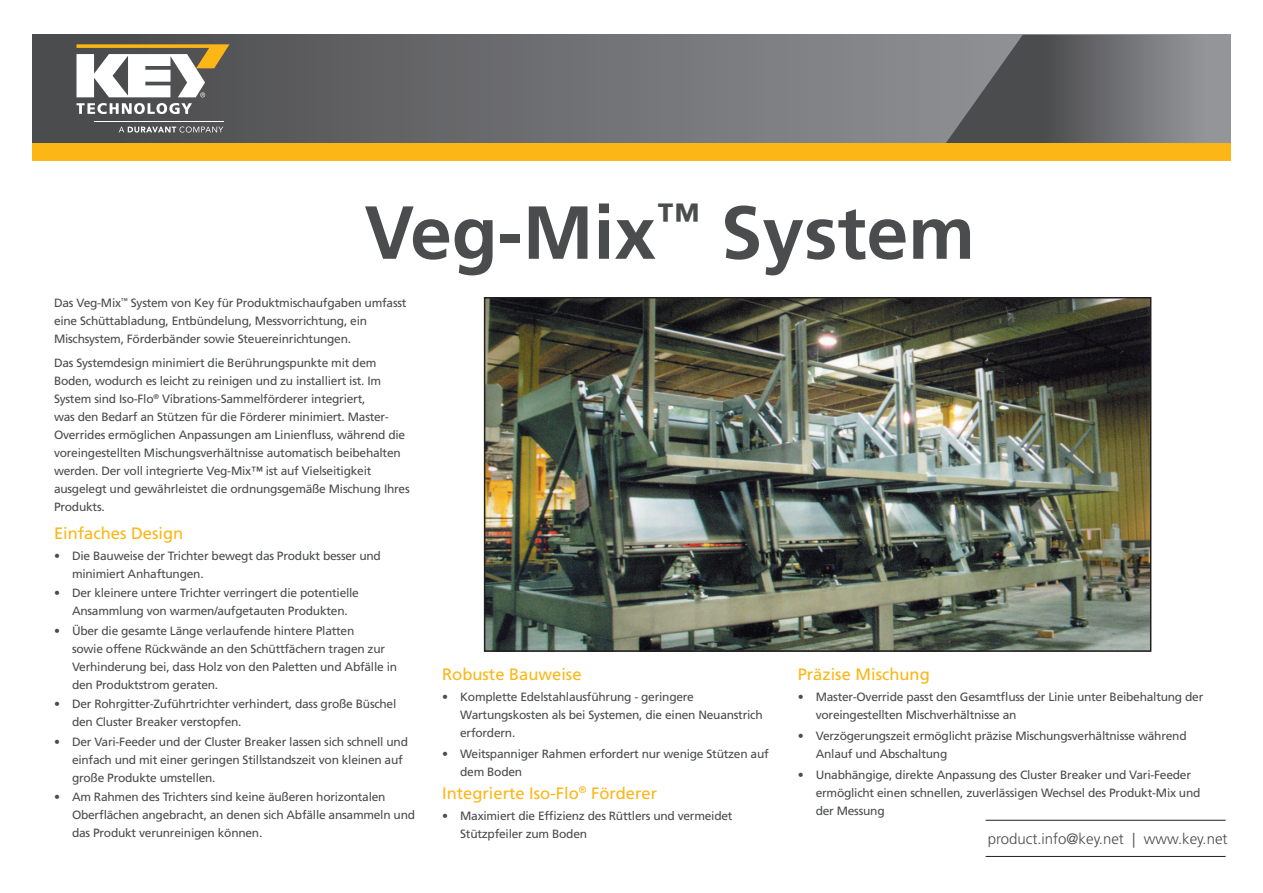
<style>
.page{position:relative;width:1263px;height:893px;background:#fff}
.page>*{position:absolute;margin:0;border:0;box-sizing:border-box;transform-origin:0 0}
.Headline{font:700 75px "Frutiger LT Std";color:#4b4c4d}
.Subhead_1{font:16.5px "Frutiger LT Std";color:#fcb615}
.t1{font:300 15px "Frutiger LT Std";color:#4b4c4d}
.Body{font:12px/18px "Frutiger LT Std";letter-spacing:-.02em;color:#4b4c4d}
</style>
<div class="page">
<svg style="left:32px;top:35px;width:911px;height:108px;background:#6c6d6f"></svg>
<svg style="left:943px;top:35px;width:287px;height:108px;background:#6f7073"></svg>
<div style="left:32px;top:143px;width:1198px;height:18px;background:#fcb615"></div>
<hr style="left:986px;top:820px;width:239px;height:1px;background:#231f20">
<hr style="left:986px;top:856px;width:239px;height:1px;background:#231f20">
<svg style="left:77px;top:44px;width:153px;height:53px"></svg>
<svg style="left:77px;top:103px;width:115px;height:11px"></svg>
<svg style="left:119px;top:126px;width:104px;height:7px"></svg>
<hr style="left:94px;top:122px;width:129px;height:1px;background:#fff">
<img style="left:487px;top:300px;width:661px;height:349px">
<div style="left:484px;top:297px;width:667px;height:355px;border:2px solid #231f20"></div>
<p class="Headline" style="left:364px;top:189px;width:612px">Veg-Mix<sup>™</sup> System</p>
<p class="Body" style="left:54px;top:294px;width:354px">Das Veg-Mix<sup>™</sup> System von Key für Produktmischaufgaben umfasst eine Schüttabladung, Entbündelung, Messvorrichtung, ein<br>Mischsystem, Förderbänder sowie Steuereinrichtungen.</p>
<p class="Body" style="left:54px;top:354px;width:357px">Das Systemdesign minimiert die Berührungspunkte mit dem Boden, wodurch es leicht zu reinigen und zu installiert ist. Im System sind Iso-Flo<sup>®</sup> Vibrations-Sammelförderer integriert,<br>was den Bedarf an Stützen für die Förderer minimiert. Master-Overrides ermöglichen Anpassungen am Linienfluss, während die voreingestellten Mischungsverhältnisse automatisch beibehalten werden. Der voll integrierte Veg-Mix™ ist auf Vielseitigkeit ausgelegt und gewährleistet die ordnungsgemäße Mischung Ihres Produkts.</p>
<p class="Subhead_1" style="left:54px;top:523px;width:131px">Einfaches Design</p>
<p class="Body" style="left:72px;top:547px;width:310px;text-indent:-18px">• Die Bauweise der Trichter bewegt das Produkt besser und minimiert Anhaftungen.</p>
<p class="Body" style="left:54px;top:584px;width:306px;text-align:center">• Der kleinere untere Trichter verringert die potentielle<br>Ansammlung von warmen/aufgetauten Produkten.</p>
<p class="Body" style="left:72px;top:622px;width:327px;text-indent:-18px">• Über die gesamte Länge verlaufende hintere Platten<br>sowie offene Rückwände an den Schüttfächern tragen zur Verhinderung bei, dass Holz von den Paletten und Abfälle in den Produktstrom geraten.</p>
<p class="Body" style="left:72px;top:695px;width:326px;text-indent:-18px">• Der Rohrgitter-Zuführtrichter verhindert, dass große Büschel den Cluster Breaker verstopfen.</p>
<p class="Body" style="left:72px;top:733px;width:337px;text-indent:-18px">• Der Vari-Feeder und der Cluster Breaker lassen sich schnell und einfach und mit einer geringen Stillstandszeit von kleinen auf große Produkte umstellen.</p>
<p class="Body" style="left:72px;top:788px;width:345px;text-indent:-18px">• Am Rahmen des Trichters sind keine äußeren horizontalen<br>Oberflächen angebracht, an denen sich Abfälle ansammeln und das Produkt verunreinigen können.</p>
<p class="Subhead_1" style="left:442px;top:664px;width:141px">Robuste Bauweise</p>
<p class="Body" style="left:460px;top:688px;width:304px;text-indent:-18px">• Komplette Edelstahlausführung - geringere<br>Wartungskosten als bei Systemen, die einen Neuanstrich erfordern.</p>
<p class="Body" style="left:460px;top:745px;width:310px;text-indent:-18px">• Weitspanniger Rahmen erfordert nur wenige Stützen auf dem Boden</p>
<p class="Subhead_1" style="left:442px;top:783px;width:216px">Integrierte Iso-Flo<sup>®</sup> Förderer</p>
<p class="Body" style="left:460px;top:807px;width:274px;text-indent:-18px">• Maximiert die Effizienz des Rüttlers und vermeidet<br>Stützpfeiler zum Boden</p>
<p class="Subhead_1" style="left:798px;top:664px;width:134px">Präzise Mischung</p>
<p class="Body" style="left:816px;top:688px;width:389px;text-indent:-18px">• Master-Override passt den Gesamtfluss der Linie unter Beibehaltung der voreingestellten Mischverhältnisse an</p>
<p class="Body" style="left:816px;top:727px;width:372px;text-indent:-18px">• Verzögerungszeit ermöglicht präzise Mischungsverhältnisse während<br>Anlauf und Abschaltung</p>
<p class="Body" style="left:816px;top:766px;width:386px;text-indent:-18px">• Unabhängige, direkte Anpassung des Cluster Breaker und Vari-Feeder ermöglicht einen schnellen, zuverlässigen Wechsel des Produkt-Mix und der Messung</p>
<p class="t1" style="left:988px;top:830px;width:241px">product.info@key.net | www.key.net</p>
</div>
